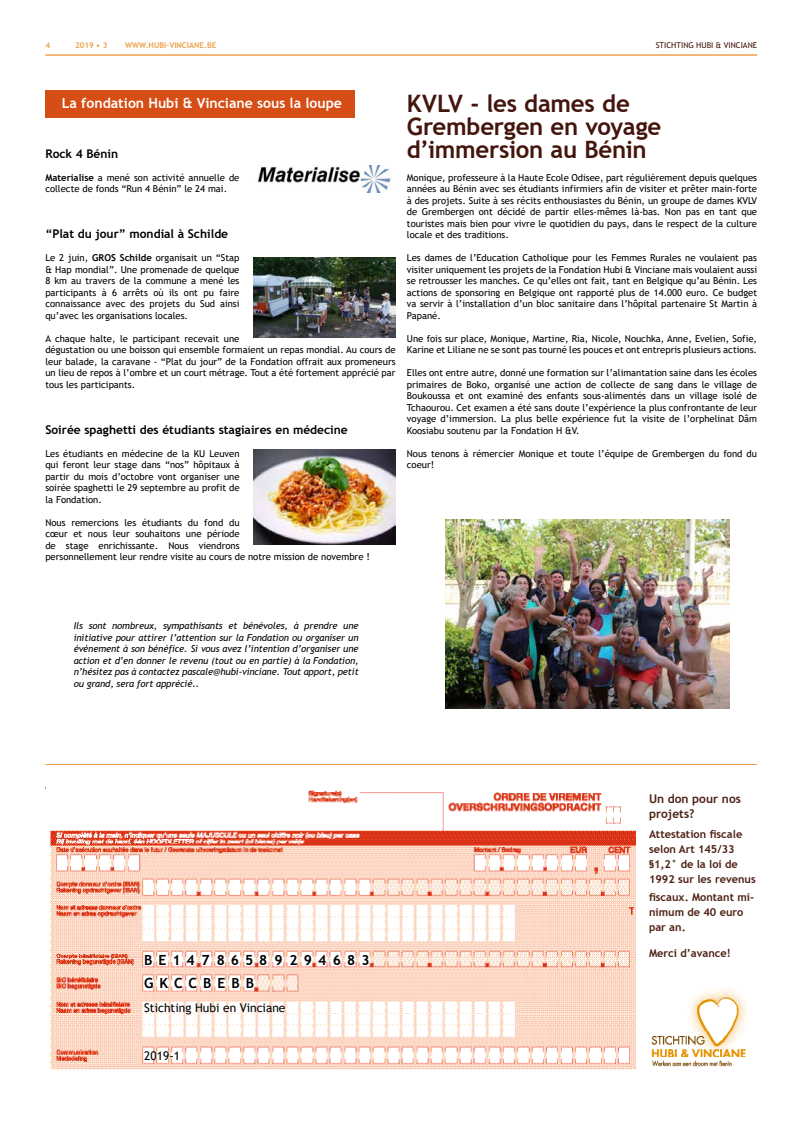
<style>
.page{position:relative;width:794px;height:1134px;background:#fff}
.page>*{position:absolute;margin:0;border:0;box-sizing:border-box;transform-origin:0 0}
.t1{font:700 24px/23px "Trebuchet MS";letter-spacing:-.01em;color:#44150c}
.t2{font:700 14px "Trebuchet MS";color:#fff}
.t3{font:700 14px/23px "Trebuchet MS";letter-spacing:.425em;color:#000}
.t4{font:700 12px "Trebuchet MS";color:#000}
.t5{font:12px "Trebuchet MS";color:#000}
.t6{font:700 12px/15px "Trebuchet MS";color:#4d2113}
.t7{font:700 11px/15px "Trebuchet MS";color:#4d2113}
.t8{font:9.5px/11.5px "Trebuchet MS";color:#000;text-align:justify}
.t9{font:italic 9.5px/11.5px "Trebuchet MS";letter-spacing:-.01em;color:#000;text-align:justify}
.t10{font:700 8px "Trebuchet MS";color:#eca24c}
.t11{font:8px "Trebuchet MS";color:#44150c}
.s1{font-weight:700}
</style>
<div class="page">
<div style="left:45px;top:91px;width:309px;height:27px;background:#d64d15"></div>
<hr style="left:45px;top:55px;width:712px;height:1px;background:#eca24c">
<hr style="left:45px;top:764px;width:712px;height:1px;background:#eca24c">
<img style="left:651px;top:985px;width:100px;height:82px">
<img style="left:45px;top:787px;width:591px;height:282px">
<img style="left:446px;top:520px;width:283px;height:189px">
<img style="left:258px;top:166px;width:133px;height:27px">
<img style="left:254px;top:257px;width:141px;height:80px">
<img style="left:254px;top:449px;width:141px;height:95px">
<p class="t10" style="left:45px;top:41px;width:6px">4</p>
<p class="t10" style="left:75px;top:41px;width:34px">2019 • 3</p>
<p class="t10" style="left:125px;top:41px;width:93px">WWW.HUBI-VINCIANE.BE</p>
<p class="t11" style="left:656px;top:41px;width:103px">STICHTING HUBI &amp; VINCIANE</p>
<h2 class="t2" style="left:62px;top:94px;width:282px">La fondation Hubi &amp; Vinciane sous la loupe</h2>
<p class="t4" style="left:45px;top:146px;width:74px">Rock 4 Bénin</p>
<p class="t8" style="left:45px;top:171px;width:196px"><span class="s1">Materialise</span> a mené son activité annuelle de collecte de fonds “Run 4 Bénin” le 24 mai.</p>
<p class="t4" style="left:45px;top:226px;width:184px">“Plat du jour” mondial à Schilde</p>
<p class="t8" style="left:45px;top:252px;width:196px">Le 2 juin, <span class="s1">GROS Schilde</span> organisait un “Stap &amp; Hap mondial”. Une promenade de quelque 8 km au travers de la commune a mené les participants à 6 arrêts où ils ont pu faire connaissance avec des projets du Sud ainsi qu’avec les organisations locales.</p>
<p class="t8" style="left:45px;top:332px;width:352px;text-align:left">A chaque halte, le participant recevait une<br>dégustation ou une boisson qui ensemble formaient un repas mondial. Au cours de leur balade, la caravane - “Plat du jour” de la Fondation offrait aux promeneurs un lieu de repos à l’ombre et un court métrage. Tout a été fortement apprécié par tous les participants.</p>
<p class="t4" style="left:45px;top:422px;width:304px">Soirée spaghetti des étudiants stagiaires en médecine</p>
<p class="t8" style="left:45px;top:447px;width:196px">Les étudiants en médecine de la KU Leuven qui feront leur stage dans “nos” hôpitaux à partir du mois d’octobre vont organiser une soirée spaghetti le 29 septembre au profit de la Fondation.</p>
<p class="t8" style="left:45px;top:516px;width:326px;text-align:left">Nous remercions les étudiants du fond du<br>cœur et nous leur souhaitons une période<br>de stage enrichissante. Nous viendrons<br>personnellement leur rendre visite au cours de notre mission de novembre !</p>
<h1 class="t1" style="left:407px;top:92px;width:256px">KVLV - les dames de<br>Grembergen en voyage d’immersion au Bénin</h1>
<p class="t8" style="left:407px;top:171px;width:352px">Monique, professeure à la Haute Ecole Odisee, part régulièrement depuis quelques années au Bénin avec ses étudiants infirmiers afin de visiter et prêter main-forte à des projets. Suite à ses récits enthousiastes du Bénin, un groupe de dames KVLV de Grembergen ont décidé de partir elles-mêmes là-bas. Non pas en tant que touristes mais bien pour vivre le quotidien du pays, dans le respect de la culture locale et des traditions.</p>
<p class="t8" style="left:407px;top:252px;width:352px">Les dames de l’Education Catholique pour les Femmes Rurales ne voulaient pas visiter uniquement les projets de la Fondation Hubi &amp; Vinciane mais voulaient aussi se retrousser les manches. Ce qu’elles ont fait, tant en Belgique qu’au Bénin. Les actions de sponsoring en Belgique ont rapporté plus de 14.000 euro. Ce budget va servir à l’installation d’un bloc sanitaire dans l’hôpital partenaire St Martin à Papané.</p>
<p class="t8" style="left:407px;top:332px;width:352px">Une fois sur place, Monique, Martine, Ria, Nicole, Nouchka, Anne, Evelien, Sofie,<br>Karine et Liliane ne se sont pas tourné les pouces et ont entrepris plusieurs actions.</p>
<p class="t8" style="left:407px;top:367px;width:352px">Elles ont entre autre, donné une formation sur l’alimantation saine dans les écoles primaires de Boko, organisé une action de collecte de sang dans le village de Boukoussa et ont examiné des enfants sous-alimentés dans un village isolé de Tchaourou. Cet examen a été sans doute l’expérience la plus confrontante de leur voyage d’immersion. La plus belle expérience fut la visite de l’orphelinat Dâm Koosiabu soutenu par la Fondation H &amp;V.</p>
<p class="t8" style="left:407px;top:447px;width:352px">Nous tenons à rémercier Monique et toute l’équipe de Grembergen du fond du coeur!</p>
<p class="t9" style="left:74px;top:620px;width:286px">Ils sont nombreux, sympathisants et bénévoles, à prendre une initiative pour attirer l’attention sur la Fondation ou organiser un événement à son bénéfice. Si vous avez l’intention d’organiser une action et d’en donner le revenu (tout ou en partie) à la Fondation, n’hésitez pas à contactez pascale@hubi-vinciane. Tout apport, petit ou grand, sera fort apprécié..</p>
<h2 class="t3" style="left:144px;top:948px;width:227px">BE14786589294683<br>GKCCBEBB</h2>
<p class="t5" style="left:144px;top:1000px;width:143px">Stichting Hubi en Vinciane</p>
<p class="t5" style="left:144px;top:1048px;width:37px">2019-1</p>
<p class="t6" style="left:649px;top:791px;width:93px">Un don pour nos projets?</p>
<p class="t7" style="left:649px;top:827px;width:108px">Attestation fiscale selon Art 145/33 §1,2° de la loi de<br>1992 sur les revenus</p>
<p class="t7" style="left:649px;top:890px;width:107px">fiscaux. Montant mi&shy;nimum de 40 euro par an.</p>
<p class="t7" style="left:649px;top:946px;width:83px">Merci d’avance!</p>
</div>
